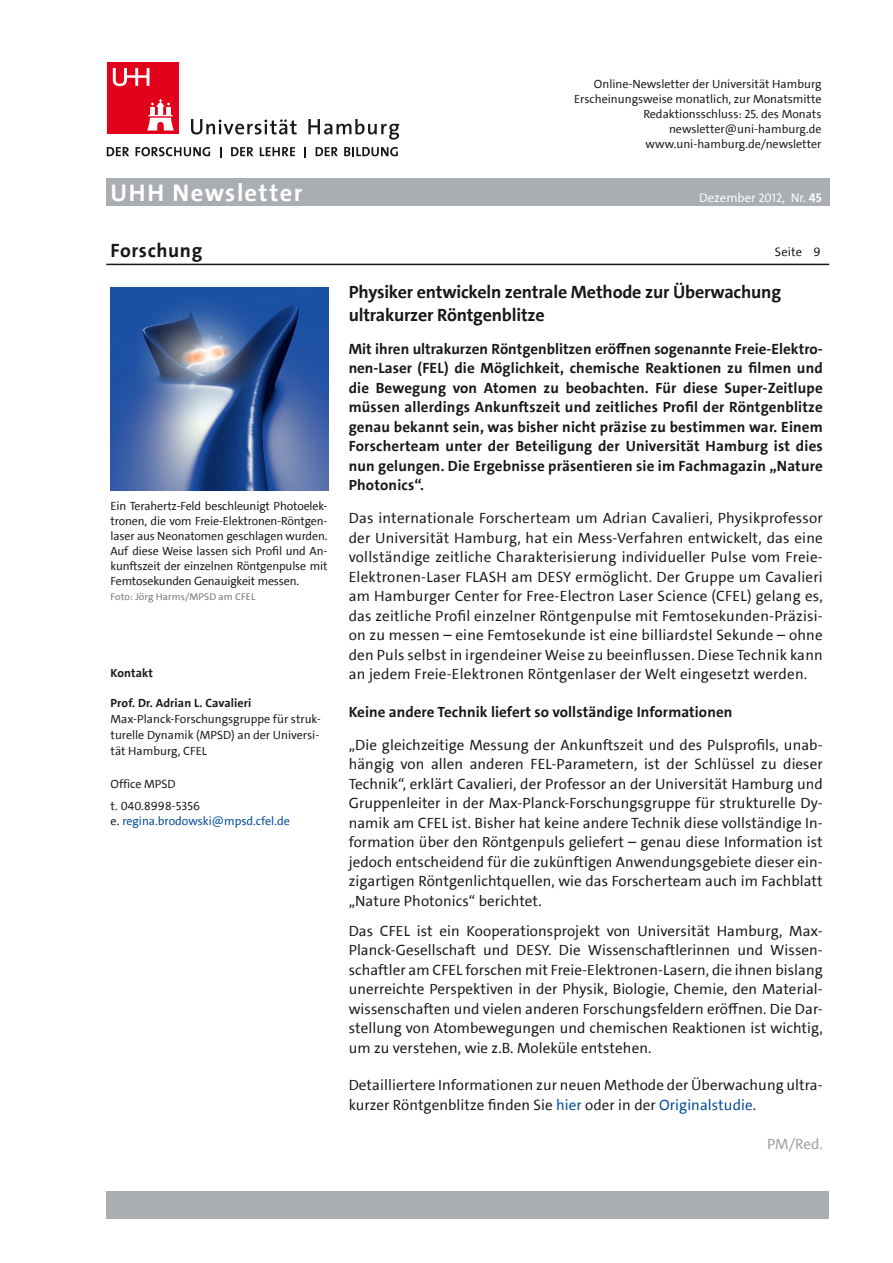
<style>
.page{position:relative;width:893px;height:1263px;background:#fff}
.page>*{position:absolute;margin:0;border:0;box-sizing:border-box;transform-origin:0 0}
.t1{font:700 24.3px "The Sans UHH";letter-spacing:.06em;color:#fff}
.t2{font:700 19.5px "The Sans UHH";letter-spacing:.03em;color:#1a171c}
.t3{font:700 18px/22.5px "The Sans UHH";letter-spacing:-.01em;color:#1a171c}
.t4{font:15px/19.5px "The Sans UHH";letter-spacing:.005em;color:#1a171c;text-align:justify}
.t5{font:700 15px/19.5px "The Sans UHH";letter-spacing:.005em;color:#1a171c;text-align:justify}
.t6{font:15px "The Sans UHH";color:#9d9ea0}
.t7{font:12.75px "The Sans UHH";color:#fff}
.t8{font:12.3px "The Sans UHH";letter-spacing:.01em;color:#1a171c}
.t9{font:12px/15px "The Sans UHH";color:#1a171c}
.t10{font:700 12px "The Sans UHH";letter-spacing:.01em;color:#1a171c}
.t11{font:12px "The Sans UHH";color:#004a99}
.t12{font:9.75px "The Sans UHH";letter-spacing:.01em;color:#707173}
.s1{font-size:12.3px}
.s2{font-weight:700}
.s3{color:#1a171c}
.s4{color:#004a99}
</style>
<div class="page">
<svg style="left:191px;top:119px;width:106px;height:15px"></svg>
<svg style="left:308px;top:119px;width:91px;height:21px"></svg>
<div style="left:107px;top:63px;width:72px;height:71px;background:#e2001a"></div>
<svg style="left:147px;top:99px;width:27px;height:31px"></svg>
<svg style="left:113px;top:68px;width:36px;height:18px"></svg>
<svg style="left:107px;top:147px;width:22px;height:9px"></svg>
<svg style="left:136px;top:147px;width:74px;height:9px"></svg>
<svg style="left:231px;top:147px;width:22px;height:9px"></svg>
<svg style="left:260px;top:147px;width:35px;height:9px"></svg>
<svg style="left:316px;top:147px;width:22px;height:9px"></svg>
<svg style="left:344px;top:147px;width:54px;height:9px"></svg>
<div style="left:106px;top:179px;width:723px;height:27px;background:#aaaeb2"></div>
<div style="left:106px;top:1191px;width:723px;height:27px;background:#aaaeb2"></div>
<hr style="left:106px;top:264px;width:723px;height:1px;background:#1a171c">
<img style="left:111px;top:287px;width:217px;height:203px">
<p class="t9" style="left:574px;top:76px;width:249px;text-align:right">Online-Newsletter der Universität Hamburg Erscheinungsweise monatlich, zur Monatsmitte Redaktionsschluss: 25. des Monats newsletter@uni-hamburg.de www.uni-hamburg.de/newsletter</p>
<h1 class="t1" style="left:111px;top:177px;width:194px">UHH Newsletter</h1>
<p class="t7" style="left:699px;top:189px;width:124px">Dezember <span class="s1">2012</span>, Nr. <span class="s2">45</span></p>
<h2 class="t2" style="left:111px;top:238px;width:93px">Forschung</h2>
<p class="t8" style="left:775px;top:244px;width:29px">Seite</p>
<p class="t8" style="left:813px;top:244px;width:9px">9</p>
<p class="t9" style="left:111px;top:498px;width:218px;text-align:justify">Ein Terahertz-Feld beschleunigt Photoelek&shy;tronen, die vom Freie-Elektronen-Röntgen&shy;laser aus Neonatomen geschlagen wurden.<br>Auf diese Weise lassen sich Profil und An&shy;kunftszeit der einzelnen Röntgenpulse mit Femtosekunden Genauigkeit messen.</p>
<p class="t12" style="left:111px;top:590px;width:146px">Foto: Jörg Harms/MPSD am CFEL</p>
<p class="t10" style="left:111px;top:665px;width:44px">Kontakt</p>
<p class="t10" style="left:111px;top:695px;width:142px">Prof. Dr. Adrian L. Cavalieri</p>
<p class="t9" style="left:111px;top:711px;width:212px;line-height:16.2px">Max-Planck-Forschungsgruppe für struk&shy;turelle Dynamik (MPSD) an der Universi&shy;tät Hamburg, CFEL</p>
<p class="t9" style="left:111px;top:773px;width:91px;line-height:21.8px">Office MPSD<br>t. 040.8998-5356</p>
<p class="t11" style="left:111px;top:813px;width:181px"><span class="s3">e.</span> regina.brodowski@mpsd.cfel.de</p>
<p class="t3" style="left:349px;top:281px;width:434px">Physiker entwickeln zentrale Methode zur Überwachung ultrakurzer Röntgenblitze</p>
<p class="t5" style="left:349px;top:339px;width:476px">Mit ihren ultrakurzen Röntgenblitzen eröffnen sogenannte Freie-Elektro&shy;nen-Laser (FEL) die Möglichkeit, chemische Reaktionen zu filmen und die Bewegung von Atomen zu beobachten. Für diese Super-Zeitlupe müssen allerdings Ankunftszeit und zeitliches Profil der Röntgenblitze genau bekannt sein, was bisher nicht präzise zu bestimmen war. Einem Forscherteam unter der Beteiligung der Universität Hamburg ist dies nun gelungen. Die Ergebnisse präsentieren sie im Fachmagazin „Nature Photonics“.</p>
<p class="t4" style="left:349px;top:509px;width:476px">Das internationale Forscherteam um Adrian Cavalieri, Physikprofessor der Universität Hamburg, hat ein Mess-Verfahren entwickelt, das eine vollständige zeitliche Charakterisierung individueller Pulse vom Freie-Elektronen-Laser FLASH am DESY ermöglicht. Der Gruppe um Cavalieri am Hamburger Center for Free-Electron Laser Science (CFEL) gelang es, das zeitliche Profil einzelner Röntgenpulse mit Femtosekunden-Präzisi&shy;on zu messen – eine Femtosekunde ist eine billiardstel Sekunde – ohne den Puls selbst in irgendeiner Weise zu beeinflussen. Diese Technik kann an jedem Freie-Elektronen Röntgenlaser der Welt eingesetzt werden.</p>
<p class="t5" style="left:349px;top:702px;width:385px">Keine andere Technik liefert so vollständige Informationen</p>
<p class="t4" style="left:349px;top:735px;width:476px">„Die gleichzeitige Messung der Ankunftszeit und des Pulsprofils, unab&shy;hängig von allen anderen FEL-Parametern, ist der Schlüssel zu dieser Technik“, erklärt Cavalieri, der Professor an der Universität Hamburg und Gruppenleiter in der Max-Planck-Forschungsgruppe für strukturelle Dy&shy;namik am CFEL ist. Bisher hat keine andere Technik diese vollständige In&shy;formation über den Röntgenpuls geliefert – genau diese Information ist jedoch entscheidend für die zukünftigen Anwendungsgebiete dieser ein&shy;zigartigen Röntgenlichtquellen, wie das Forscherteam auch im Fachblatt „Nature Photonics“ berichtet.</p>
<p class="t4" style="left:349px;top:921px;width:476px">Das CFEL ist ein Kooperationsprojekt von Universität Hamburg, Max-Planck-Gesellschaft und DESY. Die Wissenschaftlerinnen und Wissen&shy;schaftler am CFEL forschen mit Freie-Elektronen-Lasern, die ihnen bislang unerreichte Perspektiven in der Physik, Biologie, Chemie, den Material&shy;wissenschaften und vielen anderen Forschungsfeldern eröffnen. Die Dar&shy;stellung von Atombewegungen und chemischen Reaktionen ist wichtig, um zu verstehen, wie z.B. Moleküle entstehen.</p>
<p class="t4" style="left:349px;top:1076px;width:476px">Detailliertere Informationen zur neuen Methode der Überwachung ultra&shy;kurzer Röntgenblitze finden Sie <span class="s4">hier</span> oder in der <span class="s4">Originalstudie</span>.</p>
<p class="t6" style="left:767px;top:1134px;width:57px">PM/Red.</p>
</div>
